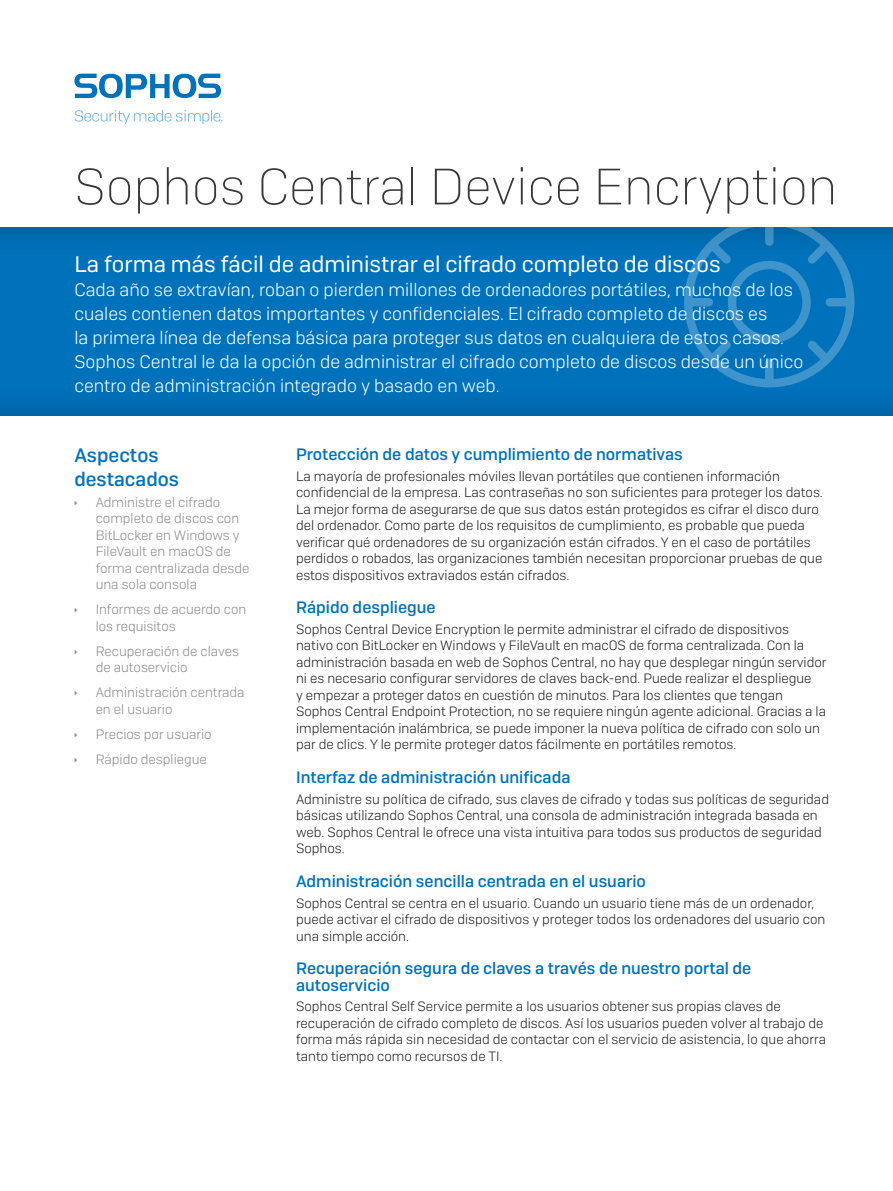
<style>
.page{position:relative;width:893px;height:1191px;background:#fff}
.page>*{position:absolute;margin:0;border:0;box-sizing:border-box;transform-origin:0 0}
.Title{font:200 51px "Sophos Sans";color:#383839}
.Title-2{font:22.5px "Sophos Sans";color:#fff}
.Subhead{font:500 19.5px/24px "Sophos Sans";color:#0072bc}
.Title-3{font:300 18px/24px "Sophos Sans";color:#fff}
.Subhead-2{font:500 16.5px/16.5px "Sophos Sans";color:#0072bc}
.Back_Cover_Body_Copy{font:300 13.5px/16.5px "Sophos Sans";color:#231f20}
.t1{font:300 13.5px/16.5px "Sophos Sans";color:#8a8c8f}
</style>
<div class="page">
<div style="left:0;top:225px;width:893px;height:191px;background:#231f20;opacity:.3"></div>
<svg style="left:74px;top:74px;width:147px;height:24px"></svg>
<svg style="left:75px;top:110px;width:147px;height:14px"></svg>
<svg style="left:684px;top:225px;width:170px;height:162px"></svg>
<p class="Title" style="left:74px;top:156px;width:764px">Sophos Central Device Encryption</p>
<p class="Title-2" style="left:74px;top:250px;width:648px">La forma más fácil de administrar el cifrado completo de discos</p>
<p class="Title-3" style="left:74px;top:277px;width:731px">Cada año se extravían, roban o pierden millones de ordenadores portátiles, muchos de los cuales contienen datos importantes y confidenciales. El cifrado completo de discos es<br>la primera línea de defensa básica para proteger sus datos en cualquiera de estos casos.<br>Sophos Central le da la opción de administrar el cifrado completo de discos desde un único centro de administración integrado y basado en web.</p>
<p class="Subhead" style="left:74px;top:443px;width:106px">Aspectos destacados</p>
<p class="t1" style="left:96px;top:493px;width:155px">Administre el cifrado completo de discos con<br>BitLocker en Windows y<br>FileVault en macOS de forma centralizada desde una sola consola</p>
<p class="t1" style="left:96px;top:601px;width:152px">Informes de acuerdo con los requisitos</p>
<p class="t1" style="left:96px;top:642px;width:145px">Recuperación de claves de autoservicio</p>
<p class="t1" style="left:96px;top:684px;width:150px">Administración centrada en el usuario</p>
<p class="t1" style="left:96px;top:725px;width:118px">Precios por usuario</p>
<p class="t1" style="left:96px;top:750px;width:113px">Rápido despliegue</p>
<p class="Subhead-2" style="left:296px;top:445px;width:388px">Protección de datos y cumplimiento de normativas</p>
<p class="Back_Cover_Body_Copy" style="left:296px;top:467px;width:528px">La mayoría de profesionales móviles llevan portátiles que contienen información confidencial de la empresa. Las contraseñas no son suficientes para proteger los datos.<br>La mejor forma de asegurarse de que sus datos están protegidos es cifrar el disco duro del ordenador. Como parte de los requisitos de cumplimiento, es probable que pueda verificar qué ordenadores de su organización están cifrados. Y en el caso de portátiles perdidos o robados, las organizaciones también necesitan proporcionar pruebas de que estos dispositivos extraviados están cifrados.</p>
<p class="Subhead-2" style="left:296px;top:599px;width:141px">Rápido despliegue</p>
<p class="Back_Cover_Body_Copy" style="left:296px;top:620px;width:532px">Sophos Central Device Encryption le permite administrar el cifrado de dispositivos nativo con BitLocker en Windows y FileVault en macOS de forma centralizada. Con la administración basada en web de Sophos Central, no hay que desplegar ningún servidor ni es necesario configurar servidores de claves back-end. Puede realizar el despliegue<br>y empezar a proteger datos en cuestión de minutos. Para los clientes que tengan Sophos Central Endpoint Protection, no se requiere ningún agente adicional. Gracias a la implementación inalámbrica, se puede imponer la nueva política de cifrado con solo un par de clics. Y le permite proteger datos fácilmente en portátiles remotos.</p>
<p class="Subhead-2" style="left:296px;top:768px;width:276px">Interfaz de administración unificada</p>
<p class="Back_Cover_Body_Copy" style="left:296px;top:790px;width:534px">Administre su política de cifrado, sus claves de cifrado y todas sus políticas de seguridad básicas utilizando Sophos Central, una consola de administración integrada basada en web. Sophos Central le ofrece una vista intuitiva para todos sus productos de seguridad Sophos.</p>
<p class="Subhead-2" style="left:296px;top:872px;width:351px">Administración sencilla centrada en el usuario</p>
<p class="Back_Cover_Body_Copy" style="left:296px;top:894px;width:531px">Sophos Central se centra en el usuario. Cuando un usuario tiene más de un ordenador, puede activar el cifrado de dispositivos y proteger todos los ordenadores del usuario con una simple acción.</p>
<p class="Subhead-2" style="left:296px;top:959px;width:457px">Recuperación segura de claves a través de nuestro portal de autoservicio</p>
<p class="Back_Cover_Body_Copy" style="left:296px;top:998px;width:531px">Sophos Central Self Service permite a los usuarios obtener sus propias claves de recuperación de cifrado completo de discos. Así los usuarios pueden volver al trabajo de forma más rápida sin necesidad de contactar con el servicio de asistencia, lo que ahorra tanto tiempo como recursos de TI.</p>
</div>
